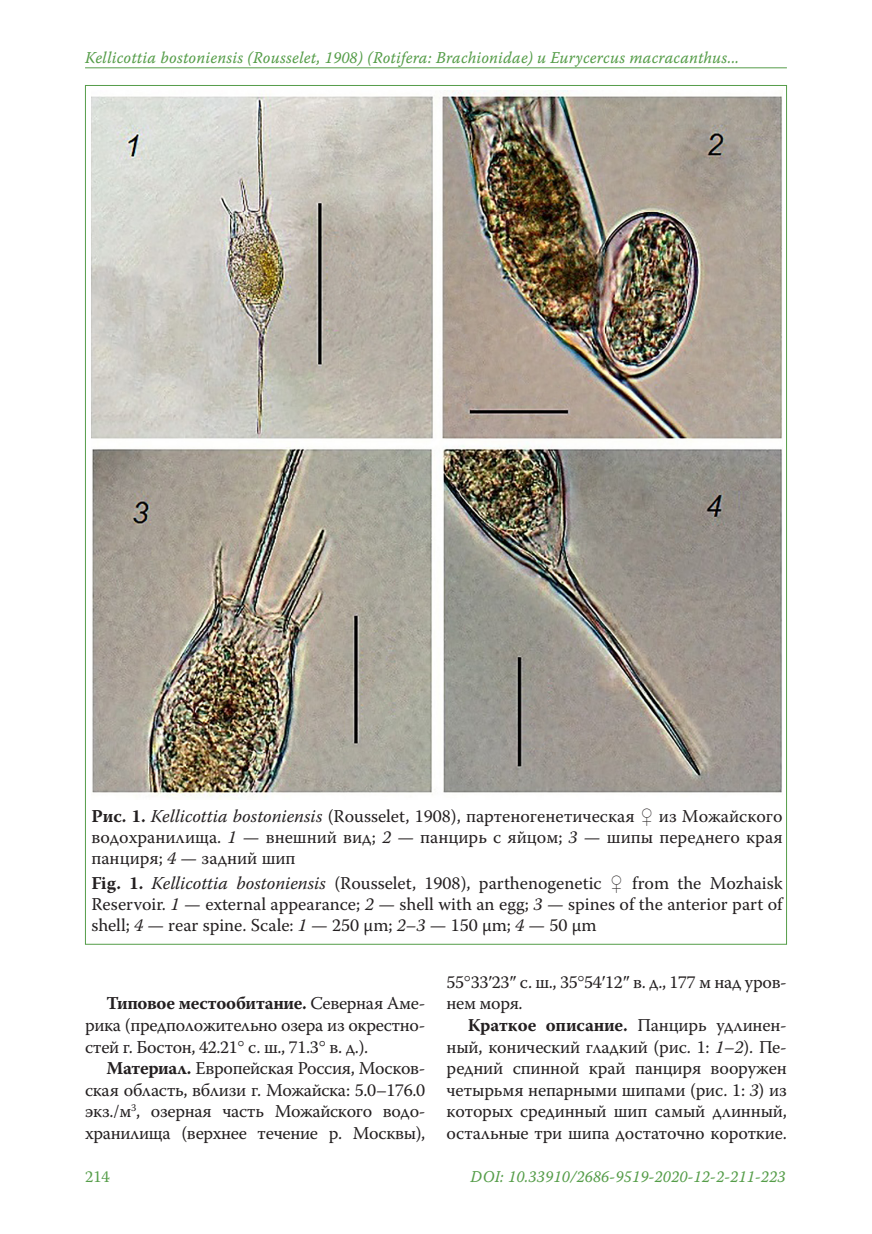
<style>
.page{position:relative;width:872px;height:1234px;background:#fff}
.page>*{position:absolute;margin:0;border:0;box-sizing:border-box;transform-origin:0 0}
.t1{font:18px/21.6px "Warnock Pro";letter-spacing:-.01em;color:#231f20;text-align:justify}
.t2{font:16.5px "Warnock Pro It Capt";letter-spacing:.01em;color:#559d49;scale:.95 1}
.t3{font:16.5px "Warnock Pro";color:#559d49}
.s1{font-weight:700}
.s2{font-style:italic}
.s3{font-family:"Times New Roman"}
</style>
<div class="page">
<img style="left:91px;top:90px;width:691px;height:709px">
<hr style="left:85px;top:67px;width:702px;height:1px;background:#559d49">
<p class="t2" style="left:85px;top:48px;width:690px">Kellicottia bostoniensis (Rousselet, 1908) (Rotifera: Brachionidae) и Eurycercus macracanthus...</p>
<p class="t1" style="left:91px;top:804px;width:693px;line-height:21px"><span class="s1">Рис. 1.</span> <span class="s2">Kellicottia bostoniensis</span> (Rousselet, 1908), партеногенетическая <span class="s3">♀</span> из Можайского водохранилища. <span class="s2">1</span> — внешний вид; <span class="s2">2</span> — панцирь с яйцом; <span class="s2">3</span> — шипы переднего края панциря; <span class="s2">4</span> — задний шип</p>
<p class="t1" style="left:91px;top:872px;width:693px;line-height:21px"><span class="s1">Fig. 1.</span> <span class="s2">Kellicottia bostoniensis</span> (Rousselet, 1908), parthenogenetic <span class="s3">♀</span> from the Mozhaisk Reservoir. <span class="s2">1</span> — external appearance; <span class="s2">2</span> — shell with an egg; <span class="s2">3</span> — spines of the anterior part of shell; <span class="s2">4</span> — rear spine. Scale: <span class="s2">1</span> — 250 μm; <span class="s2">2–3</span> — 150 μm; <span class="s2">4</span> — 50 μm</p>
<p class="t1" style="left:85px;top:992px;width:342px;text-indent:21px"><span class="s1">Типовое местообитание.</span> Северная Аме&shy;рика (предположительно озера из окрестно&shy;стей г. Бостон, 42.21<span class="s3">°</span> с. ш., 71.3<span class="s3">°</span> в. д.).</p>
<p class="t1" style="left:85px;top:1056px;width:342px;text-indent:21px"><span class="s1">Материал.</span> Европейская Россия, Москов&shy;ская область, вблизи г. Можайска: 5.0–176.0 экз./м<sup>3</sup>, озерная часть Можайского водо&shy;хранилища (верхнее течение р. Москвы),</p>
<p class="t1" style="left:446px;top:970px;width:342px">55<span class="s3">°</span>33<span class="s3">′</span>23<span class="s3">″</span> с. ш., 35<span class="s3">°</span>54<span class="s3">′</span>12<span class="s3">″</span> в. д., 177 м над уров&shy;нем моря.</p>
<p class="t1" style="left:446px;top:1013px;width:342px;text-indent:21px"><span class="s1">Краткое описание.</span> Панцирь удлинен&shy;ный, конический гладкий (рис. 1: <span class="s2">1–2</span>). Пе&shy;редний спинной край панциря вооружен четырьмя непарными шипами (рис. 1: <span class="s2">3</span>) из которых срединный шип самый длинный, остальные три шипа достаточно короткие.</p>
<p class="t3" style="left:85px;top:1166px;width:26px">214</p>
<p class="t2" style="left:470px;top:1166px;width:333px">DOI: 10.33910/2686-9519-2020-12-2-211-223</p>
</div>
